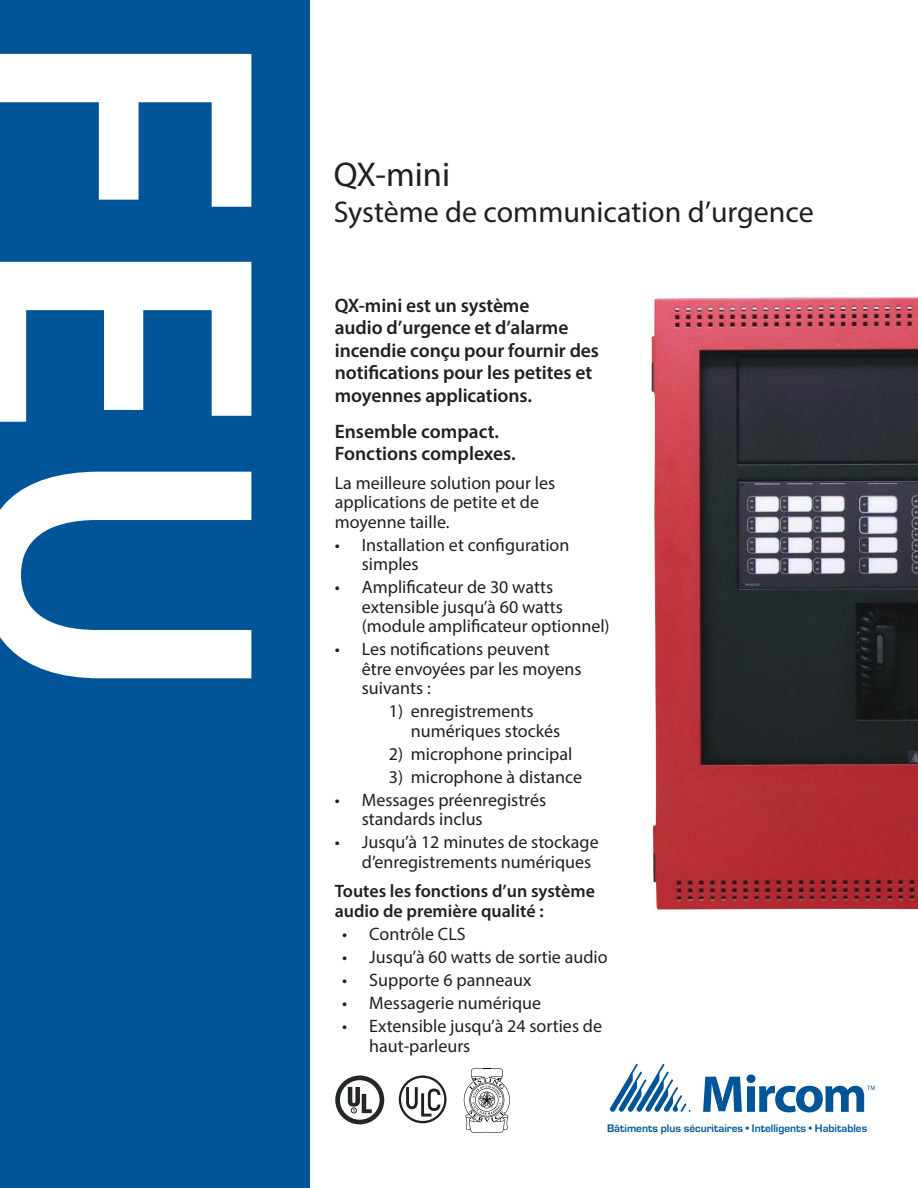
<style>
.page{position:relative;width:918px;height:1188px;background:#fff}
.page>*{position:absolute;margin:0;border:0;box-sizing:border-box;transform-origin:0 0}
.t1{font:600 393px "Myriad Pro";color:#fff}
.t2{font:34.5px "Myriad Pro";color:#241f1f}
.t3{font:30px "Myriad Pro";color:#241f1f}
.t4{font:600 19.5px/22.5px "Myriad Pro";letter-spacing:-.005em;color:#241f1f}
.t5{font:18px/19.5px "Myriad Pro";color:#241f1f}
.t6{font:600 18px/19.5px "Myriad Pro";color:#241f1f}
.t7{font:700 11.4px "Eurostile";color:#005598}
</style>
<div class="page">
<img style="left:651px;top:297px;width:267px;height:613px">
<div style="left:335px;top:1076px;width:49px;height:48px;border:5px solid #242728;border-radius:50%"></div>
<svg style="left:348px;top:1087px;width:24px;height:26px"></svg>
<div style="left:399px;top:1076px;width:48px;height:47px;border:2px solid #241f1f;border-radius:50%"></div>
<svg style="left:405px;top:1084px;width:37px;height:34px"></svg>
<svg style="left:464px;top:1068px;width:46px;height:65px"></svg>
<div style="left:0;top:0;width:310px;height:1188px;background:#005598"></div>
<svg style="left:703px;top:1075px;width:172px;height:37px"></svg>
<svg style="left:610px;top:1064px;width:81px;height:48px"></svg>
<h1 class="t1" style="left:368px;top:26px;width:681px;rotate:90deg">FEU</h1>
<h2 class="t2" style="left:334px;top:153px;width:118px">QX-mini</h2>
<h3 class="t3" style="left:334px;top:193px;width:482px">Système de communication d’urgence</h3>
<p class="t4" style="left:335px;top:293px;width:266px">QX-mini est un système<br>audio d’urgence et d’alarme incendie conçu pour fournir des notifications pour les petites et moyennes applications.</p>
<p class="t4" style="left:335px;top:419px;width:183px">Ensemble compact.<br>Fonctions complexes.</p>
<p class="t5" style="left:335px;top:473px;width:222px">La meilleure solution pour les applications de petite et de moyenne taille.</p>
<p class="t5" style="left:362px;top:535px;width:209px;text-indent:-27px">• Installation et configuration simples</p>
<p class="t5" style="left:362px;top:577px;width:249px;text-indent:-27px">• Amplificateur de 30 watts extensible jusqu’à 60 watts (module amplificateur optionnel)</p>
<p class="t5" style="left:362px;top:639px;width:221px;text-indent:-27px">• Les notifications peuvent être envoyées par les moyens suivants :</p>
<p class="t5" style="left:411px;top:701px;width:151px;text-indent:-22px">1) enregistrements numériques stockés</p>
<p class="t5" style="left:389px;top:744px;width:185px">2) microphone principal</p>
<p class="t5" style="left:389px;top:767px;width:195px">3) microphone à distance</p>
<p class="t5" style="left:362px;top:790px;width:186px;text-indent:-27px">• Messages préenregistrés standards inclus</p>
<p class="t5" style="left:362px;top:832px;width:238px;text-indent:-27px">• Jusqu’à 12 minutes de stockage d’enregistrements numériques</p>
<p class="t6" style="left:335px;top:881px;width:262px">Toutes les fonctions d’un système audio de première qualité :</p>
<p class="t5" style="left:342px;top:924px;width:125px">• Contrôle CLS</p>
<p class="t5" style="left:342px;top:947px;width:267px">• Jusqu’à 60 watts de sortie audio</p>
<p class="t5" style="left:342px;top:970px;width:191px">• Supporte 6 panneaux</p>
<p class="t5" style="left:342px;top:993px;width:200px">• Messagerie numérique</p>
<p class="t5" style="left:369px;top:1016px;width:234px;text-indent:-27px">• Extensible jusqu’à 24 sorties de haut-parleurs</p>
<p class="t7" style="left:607px;top:1122px;width:262px">Bâtiments plus sécuritaires • Intelligents • Habitables</p>
</div>
